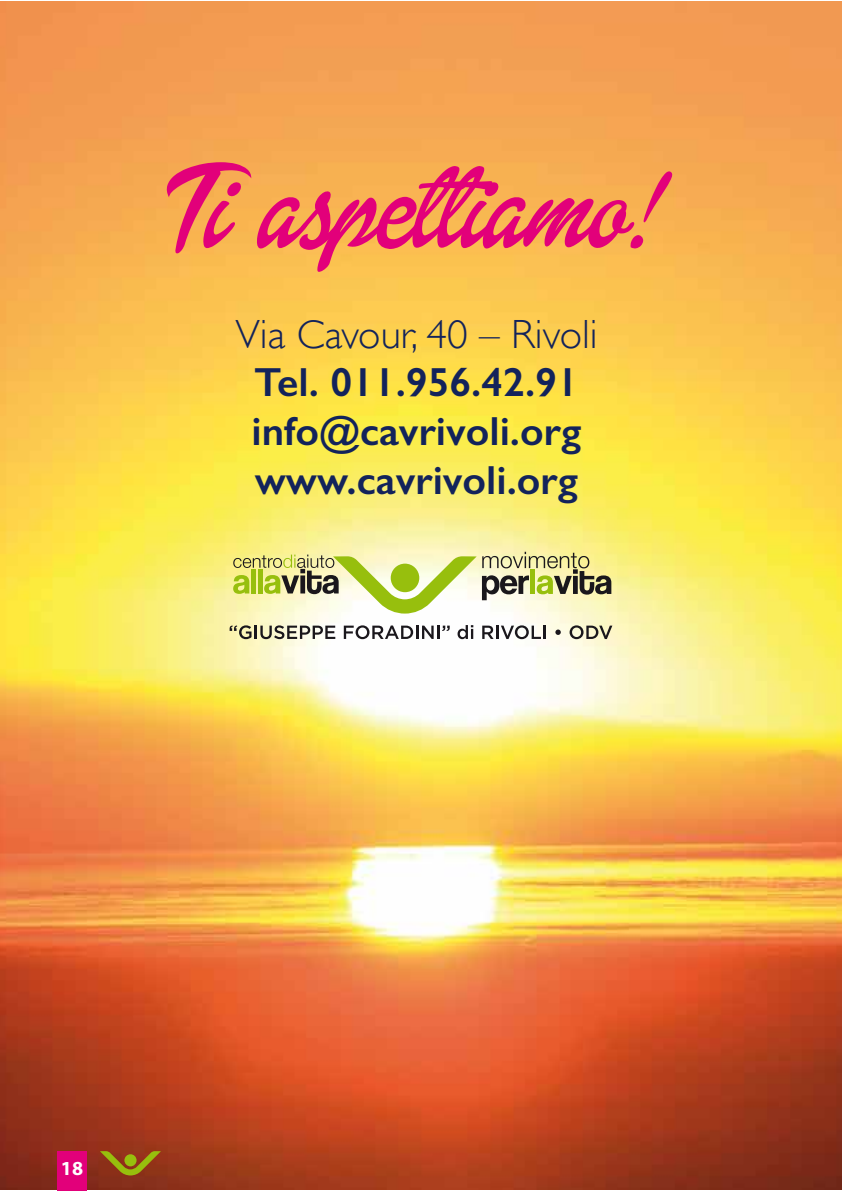
<style>
.page{position:relative;width:842px;height:1191px;background:#fff}
.page>*{position:absolute;margin:0;border:0;box-sizing:border-box;transform-origin:0 0}
.t1{font:122.2px "Dollie Script Personal Use";color:#e2007a}
.t2{font:600 40.8px/48.8px "Gill Sans";color:#13235b;text-align:justify}
.t3{font:300 40.8px "Gill Sans";color:#13235b}
.t4{font:700 20px "Myriad Pro";color:#fff}
</style>
<div class="page">
<img style="left:0;top:1px;width:842px;height:1188px">
<svg style="left:100px;top:1151px;width:61px;height:24px"></svg>
<div style="left:57px;top:1151px;width:30px;height:40px;background:#e2007a"></div>
<svg style="left:233px;top:552px;width:378px;height:61px;background:#d0d496"></svg>
<svg style="left:230px;top:625px;width:105px;height:14px"></svg>
<svg style="left:344px;top:625px;width:106px;height:14px"></svg>
<svg style="left:457px;top:625px;width:16px;height:14px"></svg>
<svg style="left:482px;top:625px;width:59px;height:14px"></svg>
<hr style="left:543px;top:625px;width:3px;height:14px;background:#1a171c">
<svg style="left:555px;top:629px;width:6px;height:6px"></svg>
<svg style="left:570px;top:625px;width:42px;height:14px"></svg>
<h1 class="t1" style="left:161px;top:139px;width:490px">Ti aspettiamo!</h1>
<p class="t3" style="left:235px;top:302px;width:364px">Via Cavour, 40 – Rivoli</p>
<p class="t2" style="left:252px;top:358px;width:331px">Tel. 011.956.42.91 info@cavrivoli.org www.cavrivoli.org</p>
<p class="t4" style="left:61px;top:1155px;width:24px">18</p>
</div>
